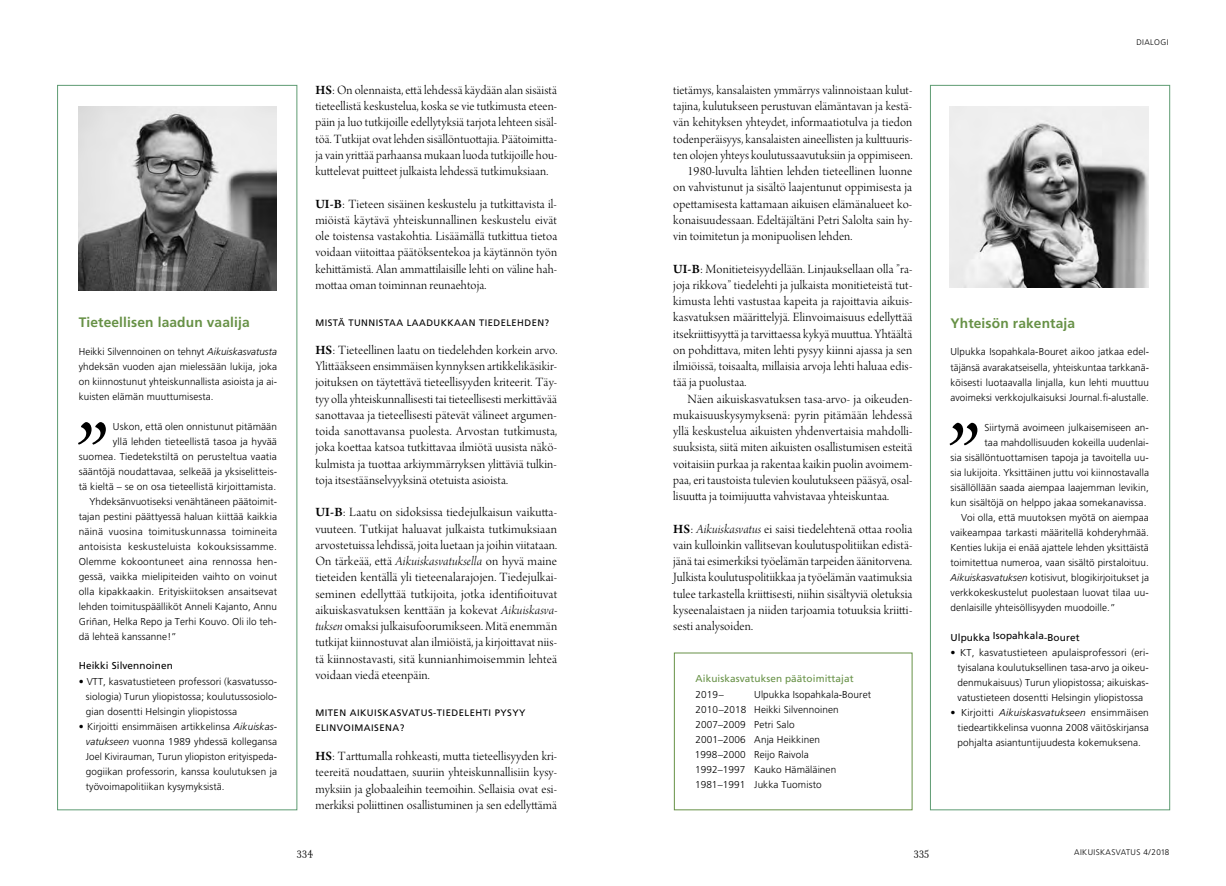
<style>
.page{position:relative;width:1226px;height:886px;background:#fff}
.page>*{position:absolute;margin:0;border:0;box-sizing:border-box;transform-origin:0 0}
.t1{font:700 13.75px "Frutiger LT Std";letter-spacing:.01em;color:#679146}
.t2{font:13.38px/16.2px "Arno Pro Light Display";letter-spacing:.01em;color:#000;text-align:justify}
.t3{font:11.25px "Filosofia OT";color:#000}
.t4{font:300 10px/15px "Frutiger LT Std";letter-spacing:.01em;color:#000;text-align:justify}
.t5{font:10px "Frutiger LT Std";letter-spacing:.01em;color:#000}
.t6{font:10px "Frutiger LT Std";letter-spacing:.01em;color:#679146}
.t7{font:9.38px/15px "Frutiger LT Std";letter-spacing:.05em;color:#000}
.t8{font:300 8.12px "Frutiger LT Std";letter-spacing:.05em;color:#000}
.s1{font-style:italic}
.s2{font-family:"Arno Pro";font-weight:600}
.s3{font-family:"Arno Pro Light Italic Display"}
</style>
<div class="page">
<img style="left:79px;top:107px;width:197px;height:184px">
<img style="left:950px;top:107px;width:199px;height:181px">
<div style="left:57px;top:85px;width:240px;height:725px;border:1px solid #5e9b72"></div>
<div style="left:930px;top:85px;width:240px;height:725px;border:1px solid #5e9b72"></div>
<svg style="left:78px;top:422px;width:28px;height:23px"></svg>
<svg style="left:949px;top:423px;width:28px;height:22px"></svg>
<p class="t1" style="left:79px;top:314px;width:172px">Tieteellisen laadun vaalija</p>
<p class="t4" style="left:79px;top:344px;width:200px">Heikki Silvennoinen on tehnyt <span class="s1">Aikuiskasvatusta </span>yhdeksän vuoden ajan mielessään lukija, joka on kiinnostunut yhteiskunnallista asioista ja ai&shy;kuisten elämän muuttumisesta.</p>
<p class="t4" style="left:113px;top:419px;width:166px">Uskon, että olen onnistunut pitämään</p>
<p class="t4" style="left:113px;top:434px;width:166px">yllä lehden tieteellistä tasoa ja hyvää</p>
<p class="t4" style="left:79px;top:449px;width:200px">suomea. Tiedetekstiltä on perusteltua vaatia</p>
<p class="t4" style="left:79px;top:464px;width:200px">sääntöjä noudattavaa, selkeää ja yksiselitteis-</p>
<p class="t4" style="left:79px;top:479px;width:199px">tä kieltä – se on osa tieteellistä kirjoittamista.</p>
<p class="t4" style="left:89px;top:494px;width:189px">Yhdeksänvuotiseksi venähtäneen päätoimit-</p>
<p class="t4" style="left:79px;top:509px;width:200px">tajan pestini päättyessä haluan kiittää kaikkia</p>
<p class="t4" style="left:79px;top:524px;width:200px">näinä vuosina toimituskunnassa toimineita</p>
<p class="t4" style="left:79px;top:539px;width:200px">antoisista keskusteluista kokouksissamme.</p>
<p class="t4" style="left:79px;top:554px;width:200px">Olemme kokoontuneet aina rennossa hen-</p>
<p class="t4" style="left:79px;top:569px;width:200px">gessä, vaikka mielipiteiden vaihto on voinut</p>
<p class="t4" style="left:79px;top:584px;width:200px">olla kipakkaakin. Erityiskiitoksen ansaitsevat</p>
<p class="t4" style="left:79px;top:599px;width:200px">lehden toimituspäälliköt Anneli Kajanto, Annu</p>
<p class="t4" style="left:79px;top:614px;width:200px">Griñan, Helka Repo ja Terhi Kouvo. Oli ilo teh-</p>
<p class="t4" style="left:79px;top:629px;width:100px">dä lehteä kanssanne!”</p>
<p class="t5" style="left:79px;top:659px;width:96px">HEIKKI SILVENNOINEN</p>
<p class="t4" style="left:86px;top:674px;width:193px;text-indent:-7px">• VTT, kasvatustieteen professori (kasvatusso&shy;siologia) Turun yliopistossa; koulutussosiolo&shy;gian dosentti Helsingin yliopistossa</p>
<p class="t4" style="left:86px;top:719px;width:193px;text-indent:-7px">• Kirjoitti ensimmäisen artikkelinsa <span class="s1">Aikuiskas&shy;vatukseen</span> vuonna 1989 yhdessä kollegansa Joel Kivirauman, Turun yliopiston erityispeda&shy;gogiikan professorin, kanssa koulutuksen ja työvoimapolitiikan kysymyksistä.</p>
<p class="t2" style="left:315px;top:83px;width:244px"><span class="s2">HS</span>: On olennaista, että lehdessä käydään alan sisäistä tieteellistä keskustelua, koska se vie tutkimusta eteen&shy;päin ja luo tutkijoille edellytyksiä tarjota lehteen sisäl&shy;töä. Tutkijat ovat lehden sisällöntuottajia. Päätoimitta&shy;ja vain yrittää parhaansa mukaan luoda tutkijoille hou&shy;kuttelevat puitteet julkaista lehdessä tutkimuksiaan.</p>
<p class="t2" style="left:315px;top:196px;width:243px"><span class="s2">UI-B</span>: Tieteen sisäinen keskustelu ja tutkittavista il&shy;miöistä käytävä yhteiskunnallinen keskustelu eivät ole toistensa vastakohtia. Lisäämällä tutkittua tietoa voidaan viitoittaa päätöksentekoa ja käytännön työn kehittämistä. Alan ammattilaisille lehti on väline hah&shy;mottaa oman toiminnan reunaehtoja.</p>
<p class="t7" style="left:315px;top:316px;width:235px">M ISTÄ TUNNISTAA LAADUKKAAN TIEDELEHDEN?</p>
<p class="t2" style="left:315px;top:343px;width:243px"><span class="s2">HS</span>: Tieteellinen laatu on tiedelehden korkein arvo.<br>Ylittääkseen ensimmäisen kynnyksen artikkelikäsikir&shy;joituksen on täytettävä tieteellisyyden kriteerit. Täy&shy;tyy olla yhteiskunnallisesti tai tieteellisesti merkittävää sanottavaa ja tieteellisesti pätevät välineet argumen&shy;toida sanottavansa puolesta. Arvostan tutkimusta, joka koettaa katsoa tutkittavaa ilmiötä uusista näkö&shy;kulmista ja tuottaa arkiymmärryksen ylittäviä tulkin&shy;toja itsestäänselvyyksinä otetuista asioista.</p>
<p class="t2" style="left:315px;top:505px;width:244px"><span class="s2">UI-B</span>: Laatu on sidoksissa tiedejulkaisun vaikutta&shy;vuuteen. Tutkijat haluavat julkaista tutkimuksiaan arvostetuissa lehdissä, joita luetaan ja joihin viitataan.<br>On tärkeää, että <span class="s3">Aikuiskasvatuksella</span> on hyvä maine tieteiden kentällä yli tieteenalarajojen. Tiedejulkai&shy;seminen edellyttää tutkijoita, jotka identifioituvat aikuiskasvatuksen kenttään ja kokevat <span class="s3">Aikuiskasva&shy;tuksen</span> omaksi julkaisufoorumikseen. Mitä enemmän tutkijat kiinnostuvat alan ilmiöistä, ja kirjoittavat niis&shy;tä kiinnostavasti, sitä kunnianhimoisemmin lehteä voidaan viedä eteenpäin.</p>
<p class="t7" style="left:315px;top:706px;width:205px">M ITEN AIKUISKASVATUS-TIEDELEHTI PYSYY<br>ELINVOIMAISENA?</p>
<p class="t2" style="left:315px;top:749px;width:243px"><span class="s2">HS</span>: Tarttumalla rohkeasti, mutta tieteellisyyden kri&shy;teereitä noudattaen, suuriin yhteiskunnallisiin kysy&shy;myksiin ja globaaleihin teemoihin. Sellaisia ovat esi&shy;merkiksi poliittinen osallistuminen ja sen edellyttämä</p>
<p class="t2" style="left:673px;top:83px;width:241px">tietämys, kansalaisten ymmärrys valinnoistaan kulut-</p>
<p class="t2" style="left:673px;top:99px;width:240px">tajina, kulutukseen perustuvan elämäntavan ja kestä-</p>
<p class="t2" style="left:673px;top:115px;width:241px">vän kehityksen yhteydet, informaatiotulva ja tiedon</p>
<p class="t2" style="left:673px;top:131px;width:241px">todenperäisyys, kansalaisten aineellisten ja kulttuuris-</p>
<p class="t2" style="left:673px;top:148px;width:241px">ten olojen yhteys koulutussaavutuksiin ja oppimiseen.</p>
<p class="t2" style="left:687px;top:164px;width:226px">1980-luvulta lähtien lehden tieteellinen luonne</p>
<p class="t2" style="left:673px;top:180px;width:240px">on vahvistunut ja sisältö laajentunut oppimisesta ja</p>
<p class="t2" style="left:673px;top:196px;width:241px">opettamisesta kattamaan aikuisen elämänalueet ko-</p>
<p class="t2" style="left:673px;top:213px;width:241px">konaisuudessaan. Edeltäjältäni Petri Salolta sain hy-</p>
<p class="t2" style="left:673px;top:229px;width:181px">vin toimitetun ja monipuolisen lehden.</p>
<p class="t2" style="left:673px;top:261px;width:241px"><span class="s2">UI-B</span>: Monitieteisyydellään. Linjauksellaan olla ”ra&shy;joja rikkova” tiedelehti ja julkaista monitieteistä tut&shy;kimusta lehti vastustaa kapeita ja rajoittavia aikuis&shy;kasvatuksen määrittelyjä. Elinvoimaisuus edellyttää itsekriittisyyttä ja tarvittaessa kykyä muuttua. Yhtäältä on pohdittava, miten lehti pysyy kiinni ajassa ja sen ilmiöissä, toisaalta, millaisia arvoja lehti haluaa edis&shy;tää ja puolustaa.</p>
<p class="t2" style="left:673px;top:391px;width:241px;text-indent:14px">Näen aikuiskasvatuksen tasa-arvo- ja oikeuden&shy;mukaisuuskysymyksenä: pyrin pitämään lehdessä yllä keskustelua aikuisten yhdenvertaisia mahdolli&shy;suuksista, siitä miten aikuisten osallistumisen esteitä voitaisiin purkaa ja rakentaa kaikin puolin avoimem&shy;paa, eri taustoista tulevien koulutukseen pääsyä, osal&shy;lisuutta ja toimijuutta vahvistavaa yhteiskuntaa.</p>
<p class="t2" style="left:673px;top:521px;width:241px"><span class="s2">HS</span>: <span class="s3">Aikuiskasvatus</span> ei saisi tiedelehtenä ottaa roolia vain kulloinkin vallitsevan koulutuspolitiikan edistä&shy;jänä tai esimerkiksi työelämän tarpeiden äänitorvena.<br>Julkista koulutuspolitiikkaa ja työelämän vaatimuksia tulee tarkastella kriittisesti, niihin sisältyviä oletuksia kyseenalaistaen ja niiden tarjoamia totuuksia kriitti&shy;sesti analysoiden.</p>
<p class="t6" style="left:695px;top:672px;width:160px">AIKUISKASVATUKSEN PÄÄTOIMITTAJAT</p>
<p class="t4" style="left:695px;top:687px;width:50px">2019– U</p>
<p class="t4" style="left:695px;top:687px;width:178px;text-align:left;text-indent:66px">lpukka Isopahkala-Bouret<br>2010–2018 Heikki Silvennoinen<br>2007–2009 Petri Salo<br>2001–2006 Anja Heikkinen<br>1998–2000 Reijo Raivola<br>1992–1997 Kauko Hämäläinen<br>1981–1991 Jukka Tuomisto</p>
<p class="t8" style="left:1136px;top:37px;width:6px">dialogi</p>
<p class="t1" style="left:950px;top:315px;width:126px">Yhteisön rakentaja</p>
<p class="t4" style="left:950px;top:345px;width:200px">U lpukka Isopahkala-Bouret aikoo jatkaa edel&shy;täjänsä avarakatseisella, yhteiskuntaa tarkkanä&shy;köisesti luotaavalla linjalla, kun lehti muuttuu avoimeksi verkkojulkaisuksi Journal.fi-alustalle.</p>
<p class="t4" style="left:985px;top:420px;width:166px">Siirtymä avoimeen julkaisemiseen an-</p>
<p class="t4" style="left:985px;top:435px;width:166px">taa mahdollisuuden kokeilla uudenlai-</p>
<p class="t4" style="left:950px;top:450px;width:200px">sia sisällöntuottamisen tapoja ja tavoitella uu-</p>
<p class="t4" style="left:950px;top:465px;width:200px">sia lukijoita. Yksittäinen juttu voi kiinnostavalla</p>
<p class="t4" style="left:950px;top:480px;width:200px">sisällöllään saada aiempaa laajemman levikin,</p>
<p class="t4" style="left:950px;top:495px;width:198px">kun sisältöjä on helppo jakaa somekanavissa.</p>
<p class="t4" style="left:961px;top:510px;width:189px">Voi olla, että muutoksen myötä on aiempaa</p>
<p class="t4" style="left:950px;top:525px;width:200px">vaikeampaa tarkasti määritellä kohderyhmää.</p>
<p class="t4" style="left:950px;top:540px;width:200px">Kenties lukija ei enää ajattele lehden yksittäistä</p>
<p class="t4" style="left:950px;top:555px;width:200px">toimitettua numeroa, vaan sisältö pirstaloituu.</p>
<p class="t4" style="left:950px;top:570px;width:200px"><span class="s1">Aikuiskasvatuksen</span> kotisivut, blogikirjoitukset ja</p>
<p class="t4" style="left:950px;top:585px;width:200px">verkkokeskustelut puolestaan luovat tilaa uu-</p>
<p class="t4" style="left:950px;top:600px;width:167px">denlaisille yhteisöllisyyden muodoille.”</p>
<p class="t5" style="left:950px;top:631px;width:131px">U LPUKKA ISOPAHKALA-BOURET</p>
<p class="t4" style="left:958px;top:645px;width:193px;text-indent:-7px">• KT, kasvatustieteen apulaisprofessori (eri&shy;tyisalana koulutuksellinen tasa-arvo ja oikeu&shy;denmukaisuus) Turun yliopistossa; aikuiskas&shy;vatustieteen dosentti Helsingin yliopistossa</p>
<p class="t4" style="left:958px;top:705px;width:193px;text-indent:-7px">• Kirjoitti <span class="s1">Aikuiskasvatukseen</span> ensimmäisen tiedeartikkelinsa vuonna 2008 väitöskirjansa pohjalta asiantuntijuudesta kokemuksena.</p>
<p class="t3" style="left:297px;top:845px;width:18px">334</p>
<p class="t3" style="left:914px;top:845px;width:17px">335</p>
<p class="t8" style="left:1074px;top:848px;width:97px">aikuiskasvatus 4/2018</p>
</div>
